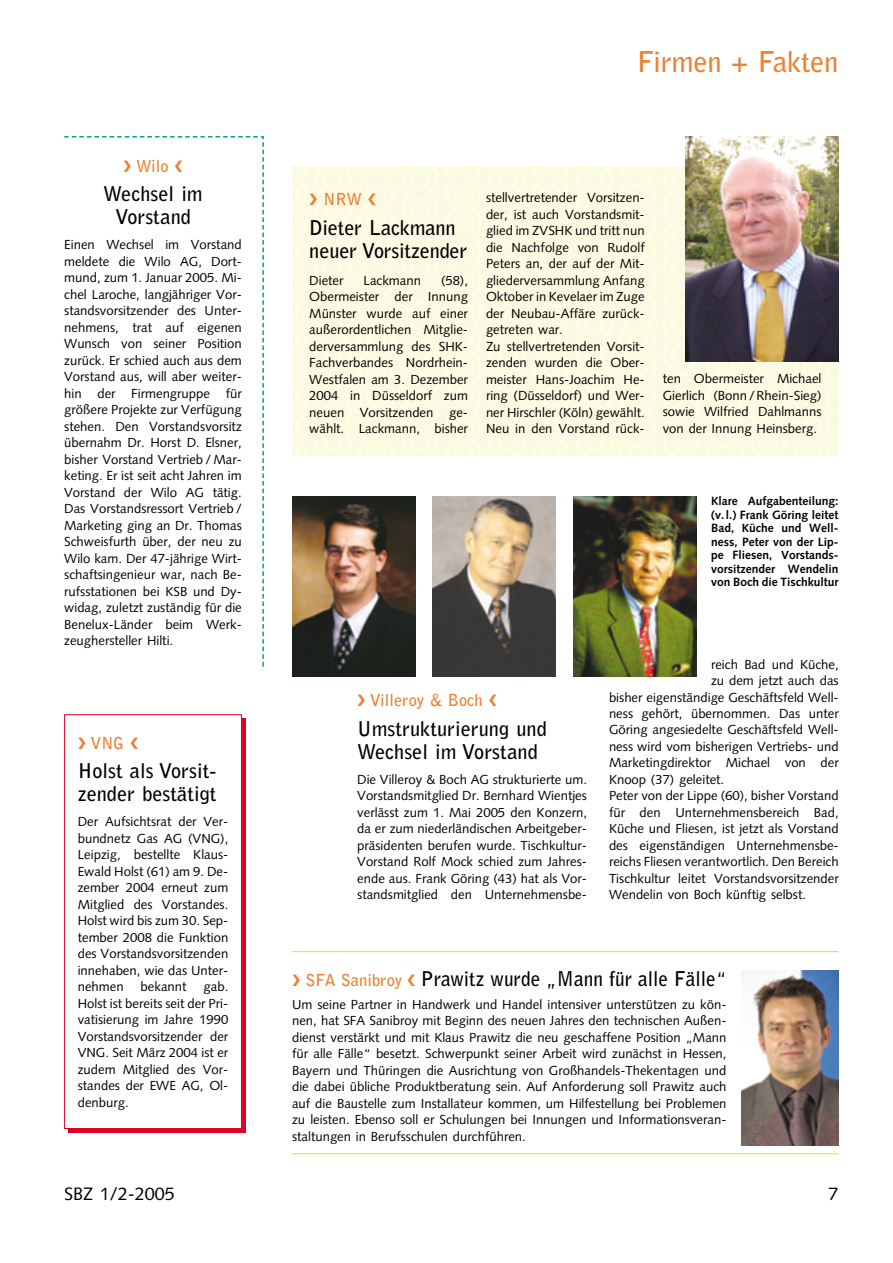
<style>
.page{position:relative;width:893px;height:1263px;background:#fff}
.page>*{position:absolute;margin:0;border:0;box-sizing:border-box;transform-origin:0 0}
.t1{font:700 28.5px "Bell Gothic";letter-spacing:-.01em;color:#ec8236}
.t2{font:700 20.25px/23.2px "Bell Gothic";color:#000}
.t3{font:700 20.25px "Bell Gothic";color:#000;scale:.95 1}
.t4{font:18px "Syntax";color:#000}
.t5{font:700 16.5px "Bell Gothic";color:#ec8236}
.t6{font:13.2px/16.5px "Syntax";color:#000;text-align:justify}
.t7{font:700 12px/13.5px "Syntax";color:#000;text-align:justify}
.s1{font-size:16.5px;color:#ec8236}
.s2{font-family:"Syntax";font-weight:400}
</style>
<div class="page">
<div style="left:68px;top:719px;width:178px;height:414px;background:#df0024"></div>
<div style="left:65px;top:715px;width:176px;height:413px;background:#fff"></div>
<div style="left:64px;top:714px;width:178px;height:415px;border:1px solid #df0024"></div>
<div style="left:292px;top:166px;width:546px;height:290px;background:#fbfae3"></div>
<img style="left:685px;top:136px;width:153px;height:225px">
<img style="left:741px;top:971px;width:97px;height:174px">
<hr style="left:292px;top:951px;width:546px;height:1px;background:#f6d900">
<hr style="left:292px;top:1153px;width:546px;height:1px;background:#f6d900">
<img style="left:432px;top:497px;width:123px;height:179px">
<img style="left:292px;top:497px;width:123px;height:179px">
<img style="left:573px;top:497px;width:123px;height:179px">
<svg style="left:71px;top:136px;width:193px;height:526px"></svg>
<svg style="left:310px;top:193px;width:7px;height:12px"></svg>
<svg style="left:368px;top:193px;width:8px;height:12px"></svg>
<p class="t5" style="left:136px;top:159px;width:34px">Wilo</p>
<h2 class="t2" style="left:103px;top:184px;width:101px;text-align:center">Wechsel im<br>Vorstand</h2>
<p class="t6" style="left:64px;top:238px;width:179px">Einen Wechsel im Vorstand meldete die Wilo AG, Dort&shy;mund, zum 1. Januar 2005. Mi&shy;chel Laroche, langjähriger Vor&shy;standsvorsitzender des Unter&shy;nehmens, trat auf eigenen Wunsch von seiner Position zurück. Er schied auch aus dem Vorstand aus, will aber weiter&shy;hin der Firmengruppe für größere Projekte zur Verfügung stehen. Den Vorstandsvorsitz übernahm Dr. Horst D. Elsner, bisher Vorstand Vertrieb / Mar&shy;keting. Er ist seit acht Jahren im Vorstand der Wilo AG tätig.<br>Das Vorstandsressort Vertrieb / Marketing ging an Dr. Thomas Schweisfurth über, der neu zu Wilo kam. Der 47-jährige Wirt&shy;schaftsingenieur war, nach Be&shy;rufsstationen bei KSB und Dy&shy;widag, zuletzt zuständig für die Benelux-Länder beim Werk&shy;zeughersteller Hilti.</p>
<p class="t5" style="left:90px;top:736px;width:35px">VNG</p>
<h2 class="t2" style="left:78px;top:761px;width:140px">Holst als Vorsit&shy;zender bestätigt</h2>
<p class="t6" style="left:78px;top:815px;width:152px">Der Aufsichtsrat der Ver&shy;bundnetz Gas AG (VNG), Leipzig, bestellte Klaus-Ewald Holst (61) am 9. De&shy;zember 2004 erneut zum Mitglied des Vorstandes.<br>Holst wird bis zum 30. Sep&shy;tember 2008 die Funktion des Vorstandsvorsitzenden innehaben, wie das Unter&shy;nehmen</p>
<p class="t6" style="left:78px;top:980px;width:152px;text-indent:126px">gab.<br>Holst ist bereits seit der Pri&shy;vatisierung im Jahre 1990<br>Vorstandsvorsitzender der VNG. Seit März 2004 ist er zudem Mitglied des Vor&shy;standes der EWE AG, Ol&shy;denburg.</p>
<p class="t6" style="left:141px;top:980px;width:47px">bekannt</p>
<h1 class="t1" style="left:637px;top:51px;width:203px">Firmen + Fakten</h1>
<p class="t5" style="left:323px;top:193px;width:40px">NRW</p>
<h2 class="t2" style="left:309px;top:217px;width:160px">Dieter Lackmann neuer Vorsitzender</h2>
<p class="t6" style="left:309px;top:273px;width:36px">Dieter</p>
<p class="t6" style="left:363px;top:273px;width:59px">Lackmann</p>
<p class="t6" style="left:309px;top:273px;width:160px;text-indent:132px">(58), Obermeister der Innung Münster wurde auf einer außerordentlichen Mitglie&shy;derversammlung des SHK-Fachverbandes Nordrhein-Westfalen am 3. Dezember 2004 in Düsseldorf zum neuen Vorsitzenden ge&shy;wählt. Lackmann, bisher</p>
<p class="t6" style="left:486px;top:191px;width:160px;text-align:left">stellvertretender Vorsitzen&shy;der, ist auch Vorstandsmit&shy;glied im ZVSHK und tritt nun die Nachfolge von Rudolf<br>Peters an, der auf der Mit&shy;gliederversammlung Anfang<br>Oktober in Kevelaer im Zuge der Neubau-Affäre zurück&shy;getreten war.<br>Zu stellvertretenden Vorsit&shy;zenden wurden die Ober&shy;meister Hans-Joachim He&shy;ring (Düsseldorf) und Wer&shy;ner Hirschler (Köln) gewählt.<br>Neu in den Vorstand rück-</p>
<p class="t6" style="left:662px;top:372px;width:160px">ten Obermeister Michael Gierlich (Bonn /Rhein-Sieg) sowie Wilfried Dahlmanns von der Innung Heinsberg.</p>
<p class="t7" style="left:711px;top:496px;width:129px">Klare Aufgabenteilung: (v.l.) Frank Göring leitet Bad, Küche und Well&shy;ness, Peter von der Lip&shy;pe Fliesen, Vorstands&shy;vorsitzender Wendelin von Boch die Tischkultur</p>
<p class="t5" style="left:370px;top:694px;width:114px">Villeroy &amp; Boch</p>
<h2 class="t2" style="left:357px;top:718px;width:191px">Umstrukturierung und<br>Wechsel im Vorstand</h2>
<p class="t6" style="left:357px;top:772px;width:231px">Die Villeroy &amp; Boch AG strukturierte um.<br>Vorstandsmitglied Dr. Bernhard Wientjes verlässt zum 1. Mai 2005 den Konzern, da er zum niederländischen Arbeitgeber&shy;präsidenten berufen wurde. Tischkultur-Vorstand Rolf Mock schied zum Jahres&shy;ende aus. Frank Göring (43) hat als Vor&shy;standsmitglied den Unternehmensbe-</p>
<p class="t6" style="left:711px;top:657px;width:129px">reich Bad und Küche,</p>
<p class="t6" style="left:711px;top:673px;width:129px">zu dem jetzt auch das</p>
<p class="t6" style="left:609px;top:690px;width:231px">bisher eigenständige Geschäftsfeld Well-</p>
<p class="t6" style="left:609px;top:706px;width:231px">ness gehört, übernommen. Das unter</p>
<p class="t6" style="left:609px;top:723px;width:231px">Göring angesiedelte Geschäftsfeld Well-</p>
<p class="t6" style="left:609px;top:739px;width:231px">ness wird vom bisherigen Vertriebs- und</p>
<p class="t6" style="left:609px;top:756px;width:231px">Marketingdirektor Michael von der</p>
<p class="t6" style="left:609px;top:772px;width:117px">Knoop (37) geleitet.</p>
<p class="t6" style="left:609px;top:789px;width:231px">Peter von der Lippe (60), bisher Vorstand</p>
<p class="t6" style="left:609px;top:805px;width:231px">für den Unternehmensbereich Bad,</p>
<p class="t6" style="left:609px;top:822px;width:231px">Küche und Fliesen, ist jetzt als Vorstand</p>
<p class="t6" style="left:609px;top:838px;width:231px">des eigenständigen Unternehmensbe-</p>
<p class="t6" style="left:609px;top:855px;width:231px">reichs Fliesen verantwortlich. Den Bereich</p>
<p class="t6" style="left:609px;top:871px;width:231px">Tischkultur leitet Vorstandsvorsitzender</p>
<p class="t6" style="left:609px;top:888px;width:198px">Wendelin von Boch künftig selbst.</p>
<h2 class="t3" style="left:305px;top:971px;width:444px"><span class="s1">SFA Sanibroy</span> Prawitz wurde <span class="s2">„</span>Mann für alle Fälle<span class="s2">“</span></h2>
<p class="t6" style="left:292px;top:997px;width:436px">Um seine Partner in Handwerk und Handel intensiver unterstützen zu kön&shy;nen, hat SFA Sanibroy mit Beginn des neuen Jahres den technischen Außen&shy;dienst verstärkt und mit Klaus Prawitz die neu geschaffene Position „Mann für alle Fälle“ besetzt. Schwerpunkt seiner Arbeit wird zunächst in Hessen, Bayern und Thüringen die Ausrichtung von Großhandels-Thekentagen und die dabei übliche Produktberatung sein. Auf Anforderung soll Prawitz auch auf die Baustelle zum Installateur kommen, um Hilfestellung bei Problemen zu leisten. Ebenso soll er Schulungen bei Innungen und Informationsveran&shy;staltungen in Berufsschulen durchführen.</p>
<h3 class="t4" style="left:64px;top:1186px;width:112px">SBZ 1/2-2005</h3>
<h3 class="t4" style="left:828px;top:1187px;width:12px">7</h3>
</div>
